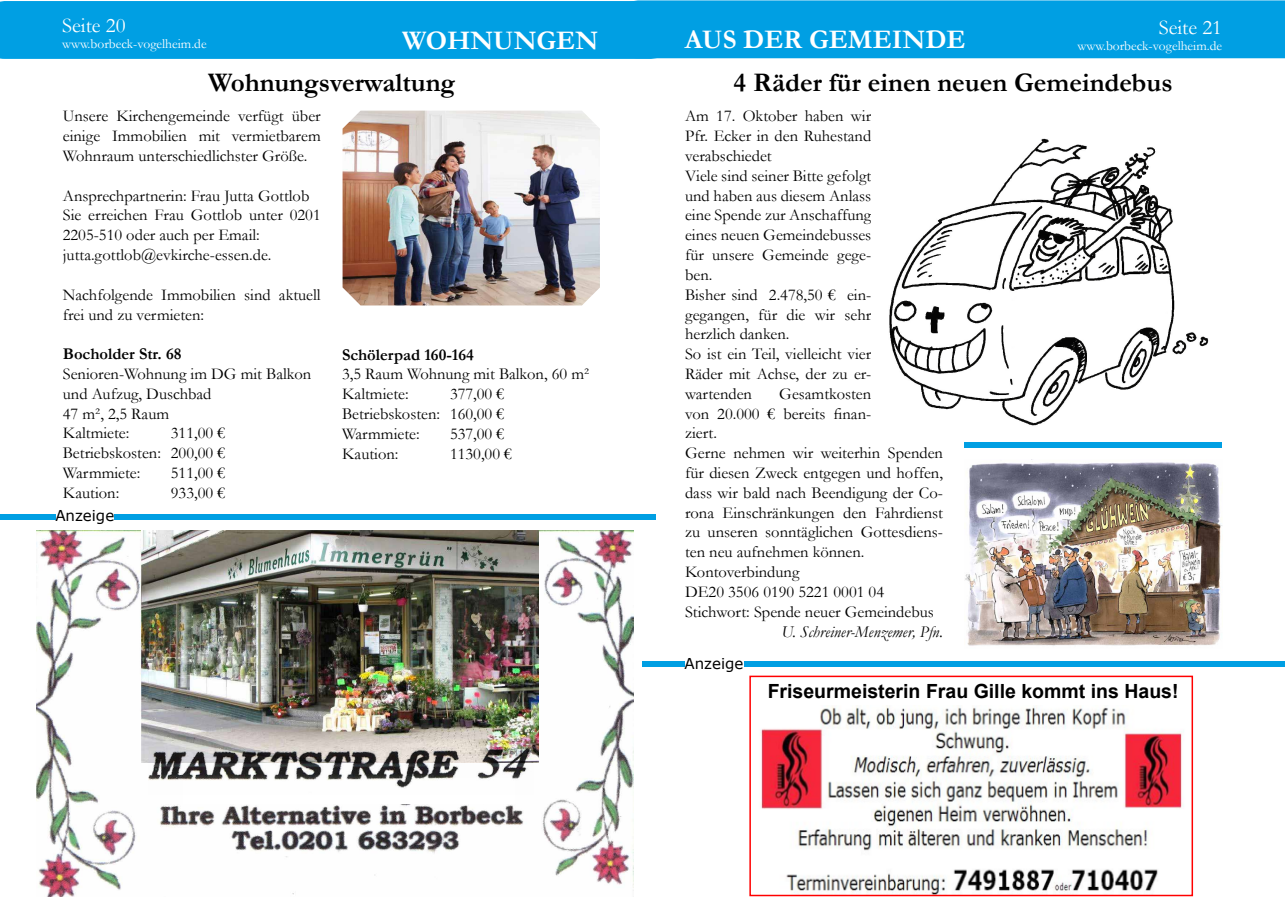
<style>
.page{position:relative;width:1285px;height:919px;background:#fff}
.page>*{position:absolute;margin:0;border:0;box-sizing:border-box;transform-origin:0 0}
.t1{font:700 27px "Garamond";color:#000}
.t2{font:700 27px "Garamond";color:#fff}
.t3{font:21px "Garamond";color:#fff}
.t4{font:700 19.5px "Arial";color:#000}
.t5{font:16.5px/19.8px "Garamond";color:#000}
.t6{font:700 16.5px "Garamond";color:#000}
.t7{font:italic 16.5px "Garamond";color:#000}
.t8{font:15px "Verdana";color:#000}
.t9{font:13.5px "Garamond";color:#fff}
</style>
<div class="page">
<div style="left:0;top:514px;width:55px;height:5px;background:#009fe3"></div>
<div style="left:114px;top:514px;width:541px;height:5px;background:#009fe3"></div>
<img style="left:37px;top:530px;width:596px;height:366px">
<img style="left:141px;top:530px;width:397px;height:232px">
<div style="left:0;top:0;width:1284px;height:59px;background:#009fe3"></div>
<img style="left:760px;top:705px;width:424px;height:188px">
<div style="left:749px;top:675px;width:443px;height:221px;border:2px solid #f00"></div>
<div style="left:744px;top:661px;width:540px;height:6px;background:#009fe3"></div>
<svg style="left:642px;top:661px;width:42px;height:6px"></svg>
<div style="left:183px;top:778px;width:331px;height:26px;background:#fff"></div>
<img style="left:149px;top:747px;width:384px;height:47px">
<img style="left:342px;top:111px;width:258px;height:194px">
<img style="left:889px;top:138px;width:320px;height:288px">
<img style="left:965px;top:459px;width:256px;height:187px">
<svg style="left:964px;top:442px;width:257px;height:5px"></svg>
<p class="t3" style="left:62px;top:11px;width:65px">Seite 20</p>
<p class="t9" style="left:62px;top:35px;width:146px">www.borbeck-vogelheim.de</p>
<h1 class="t2" style="left:402px;top:22px;width:197px">WOHNUNGEN</h1>
<h1 class="t1" style="left:208px;top:65px;width:249px">Wohnungsverwaltung</h1>
<p class="t5" style="left:63px;top:106px;width:259px;text-align:justify">Unsere Kirchengemeinde verfügt über einige Immobilien mit vermietbarem Wohnraum unterschiedlichster Größe.</p>
<p class="t5" style="left:63px;top:185px;width:259px">Ansprechpartnerin: Frau Jutta Gottlob Sie erreichen Frau Gottlob unter 0201<br>2205-510 oder auch per Email: jutta.gottlob@evkirche-essen.de.</p>
<p class="t5" style="left:63px;top:284px;width:259px">Nachfolgende Immobilien sind aktuell frei und zu vermieten:</p>
<p class="t6" style="left:63px;top:343px;width:120px">Bocholder Str. 68</p>
<p class="t5" style="left:63px;top:363px;width:250px">Senioren-Wohnung im DG mit Balkon und Aufzug, Duschbad<br>47 m², 2,5 Raum<br>Kaltmiete:</p>
<p class="t6" style="left:342px;top:343px;width:133px">Schölerpad 160-164</p>
<p class="t5" style="left:342px;top:364px;width:249px">3,5 Raum Wohnung mit Balkon, 60 m²<br>Kaltmiete:</p>
<p class="t5" style="left:342px;top:384px;width:164px;text-align:justify;text-indent:108px">377,00 € Betriebskosten: 160,00 € Warmmiete:</p>
<p class="t5" style="left:63px;top:423px;width:164px;text-align:justify;text-indent:108px">311,00 € Betriebskosten: 200,00 € Warmmiete:</p>
<p class="t5" style="left:450px;top:423px;width:56px">537,00 €</p>
<p class="t5" style="left:342px;top:443px;width:58px">Kaution:</p>
<p class="t5" style="left:450px;top:443px;width:63px">1130,00 €</p>
<p class="t5" style="left:171px;top:462px;width:56px">511,00 €</p>
<p class="t5" style="left:63px;top:482px;width:58px">Kaution:</p>
<p class="t5" style="left:171px;top:482px;width:56px">933,00 €</p>
<p class="t8" style="left:55px;top:506px;width:60px">Anzeige</p>
<p class="t3" style="left:1158px;top:13px;width:65px">Seite 21</p>
<h1 class="t2" style="left:685px;top:21px;width:282px">AUS DER GEMEINDE</h1>
<p class="t9" style="left:1077px;top:37px;width:146px">www.borbeck-vogelheim.de</p>
<h1 class="t1" style="left:733px;top:65px;width:440px">4 Räder für einen neuen Gemeindebus</h1>
<p class="t5" style="left:685px;top:106px;width:188px">Am 17. Oktober haben wir<br>Pfr. Ecker in den Ruhestand verabschiedet<br>Viele sind seiner Bitte gefolgt und haben aus diesem Anlass eine Spende zur Anschaffung eines neuen Gemeindebusses für unsere Gemeinde gege&shy;ben.<br>Bisher sind 2.478,50 € ein&shy;gegangen, für die wir sehr herzlich danken.<br>So ist ein Teil, vielleicht vier<br>Räder mit Achse, der zu er&shy;wartenden</p>
<p class="t5" style="left:685px;top:383px;width:259px;text-indent:94px">Gesamtkosten<br>von 20.000 € bereits finan-<br>ziert.<br>Gerne nehmen wir weiterhin Spenden für diesen Zweck entgegen und hoffen, dass wir bald nach Beendigung der Co&shy;rona Einschränkungen den Fahrdienst zu unseren sonntäglichen Gottesdiens&shy;ten neu aufnehmen können.<br>Kontoverbindung<br>DE20 3506 0190 5221 0001 04<br>Stichwort: Spende neuer Gemeindebus</p>
<p class="t7" style="left:781px;top:621px;width:163px">U. Schreiner-Menzemer, Pfn.</p>
<p class="t8" style="left:684px;top:654px;width:60px">Anzeige</p>
<p class="t4" style="left:767px;top:678px;width:412px">Friseurmeisterin Frau Gille kommt ins Haus!</p>
</div>
